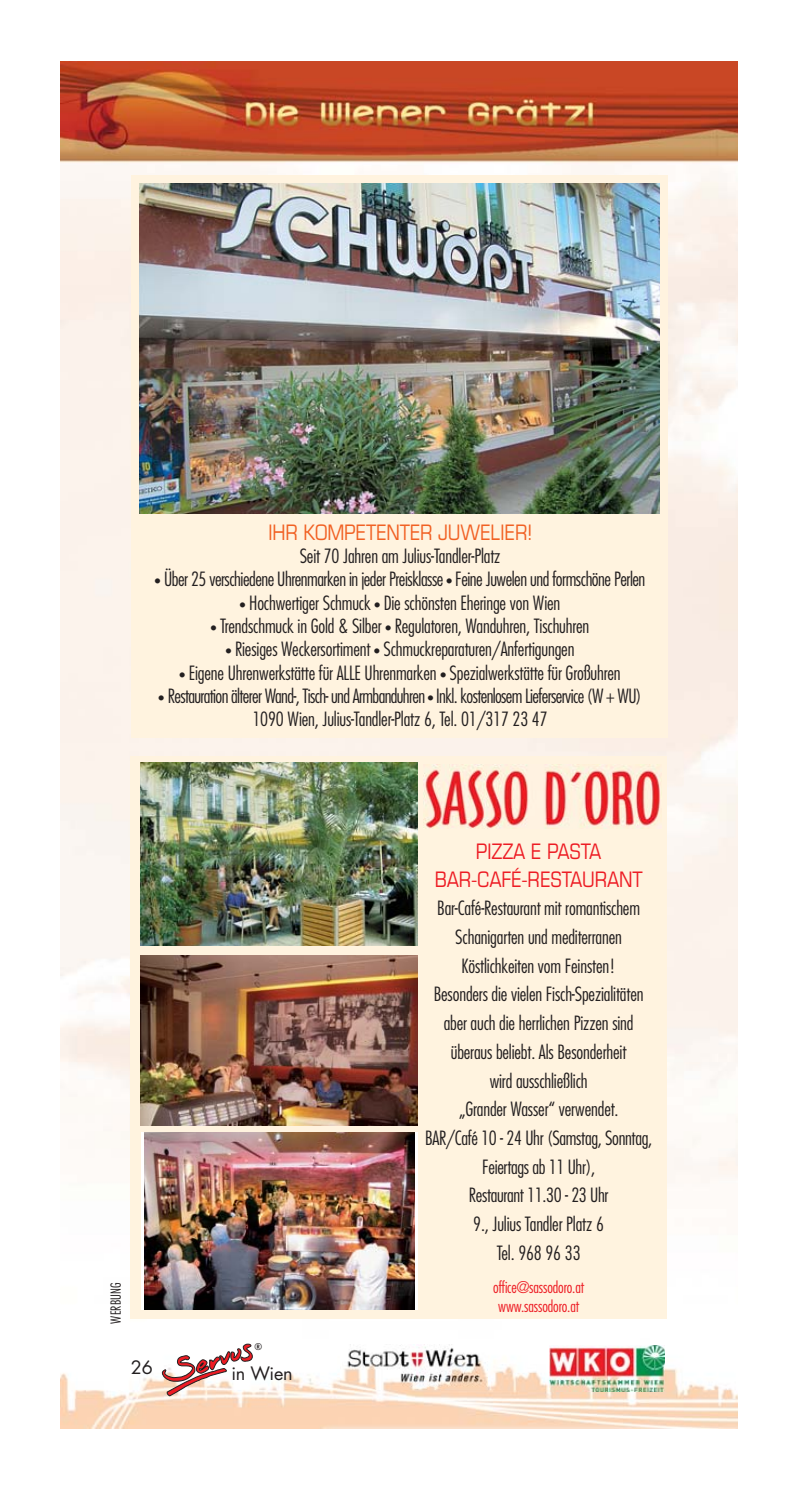
<style>
.page{position:relative;width:798px;height:1499px;background:#fff}
.page>*{position:absolute;margin:0;border:0;box-sizing:border-box;transform-origin:0 0}
.t1{font:condensed 21.38px/27.9px "Eurostile";letter-spacing:-.01em;color:#ed1c24;text-align:center}
.t2{font:condensed 21.38px "Eurostile";letter-spacing:-.01em;color:#f16124}
.t3{font:300 condensed 19.12px/28.8px "Futura";letter-spacing:-.01em;color:#231f20;text-align:center}
.t4{font:300 condensed 19.12px/23.2px "Futura";letter-spacing:-.035em;color:#231f20;text-align:center}
.t5{font:18px "Futura";letter-spacing:-.015em;color:#231f20}
.t6{font:300 condensed 15.75px/18.9px "Futura";letter-spacing:-.01em;color:#ed1c24;text-align:center}
.t7{font:300 condensed 13.5px "Futura";letter-spacing:.01em;color:#231f20}
.t8{font:500 9px "Futura";color:#231f20}
.s1{font-size:13.5px}
</style>
<div class="page">
<img style="left:61px;top:62px;width:676px;height:1367px">
<svg style="left:162px;top:1343px;width:95px;height:53px"></svg>
<img style="left:549px;top:1345px;width:115px;height:46px">
<img style="left:340px;top:1344px;width:147px;height:45px">
<div style="left:131px;top:756px;width:535px;height:562px;background:#fff3df"></div>
<img style="left:141px;top:763px;width:276px;height:183px">
<div style="left:141px;top:1132px;width:276px;height:178px;background:linear-gradient(to bottom,#fff,#fff)"></div>
<img style="left:144px;top:1132px;width:270px;height:178px">
<img style="left:141px;top:955px;width:276px;height:171px">
<div style="left:131px;top:175px;width:536px;height:563px;background:#fff3df"></div>
<img style="left:139px;top:183px;width:520px;height:330px">
<img style="left:423px;top:765px;width:237px;height:63px">
<p class="t2" style="left:268px;top:524px;width:266px">IHR KOMPETENTER JUWELIER!</p>
<p class="t3" style="left:299px;top:543px;width:202px">Seit 70 Jahren am Julius-Tandler-Platz</p>
<p class="t3" style="left:155px;top:566px;width:492px"><span class="s1">•</span> Über 25 verschiedene Uhrenmarken in jeder Preisklasse <span class="s1">•</span> Feine Juwelen und formschöne Perlen</p>
<p class="t3" style="left:240px;top:589px;width:322px"><span class="s1">•</span> Hochwertiger Schmuck <span class="s1">•</span> Die schönsten Eheringe von Wien</p>
<p class="t3" style="left:211px;top:613px;width:380px"><span class="s1">•</span> Trendschmuck in Gold &amp; Silber <span class="s1">•</span> Regulatoren, Wanduhren, Tischuhren</p>
<p class="t3" style="left:226px;top:636px;width:350px"><span class="s1">•</span> Riesiges Weckersortiment <span class="s1">•</span> Schmuckreparaturen/Anfertigungen</p>
<p class="t3" style="left:179px;top:659px;width:442px"><span class="s1">•</span> Eigene Uhrenwerkstätte für ALLE Uhrenmarken <span class="s1">•</span> Spezialwerkstätte für Großuhren</p>
<p class="t4" style="left:158px;top:685px;width:484px"><span class="s1">•</span> Restauration älterer Wand-, Tisch- und Armbanduhren <span class="s1">•</span> Inkl. kostenlosem Lieferservice (W + WU)<br>1090 Wien, Julius-Tandler-Platz 6, Tel. 01/317 23 47</p>
<p class="t7" style="left:110px;top:1323px;width:43px;rotate:-90deg">WERBUNG</p>
<p class="t5" style="left:131px;top:1359px;width:23px">26</p>
<p class="t8" style="left:254px;top:1342px;width:9px">®</p>
<p class="t5" style="left:231px;top:1365px;width:63px">in Wien</p>
<p class="t1" style="left:434px;top:839px;width:209px">PIZZA E PASTA<br>BAR-CAFÉ-RESTAURANT</p>
<p class="t3" style="left:425px;top:895px;width:228px">Bar-Café-Restaurant mit romantischem<br>Schanigarten und mediterranen<br>Köstlichkeiten vom Feinsten!<br>Besonders die vielen Fisch-Spezialitäten aber auch die herrlichen Pizzen sind überaus beliebt. Als Besonderheit<br>wird ausschließlich<br>„Grander Wasser“ verwendet.<br>BAR/Café 10 - 24 Uhr (Samstag, Sonntag,<br>Feiertags ab 11 Uhr),<br>Restaurant 11.30 - 23 Uhr<br>9., Julius Tandler Platz 6<br>Tel. 968 96 33</p>
<p class="t6" style="left:493px;top:1279px;width:92px">office@sassodoro.at www.sassodoro.at</p>
</div>
